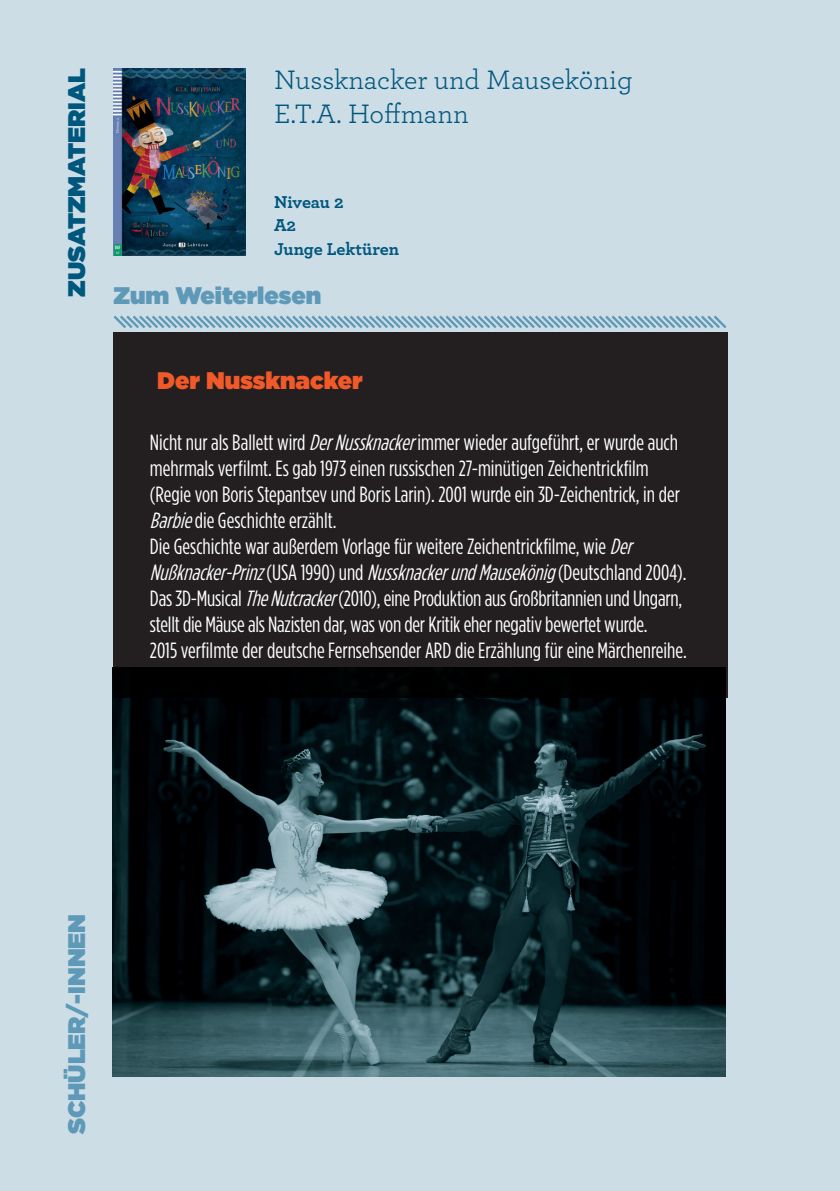
<style>
.page{position:relative;width:840px;height:1191px;background:#fff}
.page>*{position:absolute;margin:0;border:0;box-sizing:border-box;transform-origin:0 0}
.t1{font:28px/33.6px "Archer";color:#00577e}
.t2{font:900 24px "Gotham HTF";color:#5e99b8}
.t3{font:900 24px "Gotham HTF";color:#00577e}
.t4{font:900 24px "Gotham HTF";color:#f15929}
.t5{font:condensed 22px/26px "Gotham HTF";color:#fff}
.t6{font:700 18px/23.6px "Archer";letter-spacing:-.005em;color:#00577e}
.s1{font-style:italic}
</style>
<div class="page">
<div style="left:0;top:0;width:839px;height:1191px;background:#cddde6"></div>
<img style="left:113px;top:68px;width:132px;height:187px">
<svg style="left:113px;top:315px;width:614px;height:14px"></svg>
<div style="left:113px;top:332px;width:613px;height:365px;background:#231f20"></div>
<img style="left:113px;top:668px;width:612px;height:408px">
<p class="t3" style="left:63px;top:296px;width:230px;rotate:-90deg">ZUSATZMATERIAL</p>
<p class="t1" style="left:274px;top:62px;width:360px">Nussknacker und Mausekönig<br>E.T.A. Hoffmann</p>
<p class="t6" style="left:274px;top:189px;width:127px">Niveau 2<br>A2<br>Junge Lektüren</p>
<p class="t2" style="left:113px;top:282px;width:209px">Zum Weiterlesen</p>
<p class="t4" style="left:157px;top:366px;width:207px">Der Nussknacker</p>
<p class="t5" style="left:150px;top:429px;width:538px">Nicht nur als Ballett wird <span class="s1">DerNussknacker</span>immer wieder aufgeführt, er wurde auch mehrmals verfilmt. Es gab 1973 einen russischen 27-minütigen Zeichentrickfilm (Regie von Boris Stepantsev und Boris Larin). 2001 wurde ein 3D-Zeichentrick, in der <span class="s1">Barbie</span>die Geschichte erzählt.<br>Die Geschichte war außerdem Vorlage für weitere Zeichentrickfilme, wie <span class="s1">Der Nußknacker-Prinz</span>( U S A 1 9 9 0 ) u n d <span class="s1">NussknackerundMausekönig</span>( D e u t s c h l a n d 2 0 0 4 ) .<br>Das 3D-Musical <span class="s1">TheNutcracker</span>(2010), eine Produktion aus Großbritannien und Ungarn, stellt die Mäuse als Nazisten dar, was von der Kritik eher negativ bewertet wurde.<br>2015 verfilmte der deutsche Fernsehsender ARD die Erzählung für eine Märchenreihe.</p>
<p class="t2" style="left:63px;top:1134px;width:222px;rotate:-90deg">SCHÜLER/-INNEN</p>
</div>
